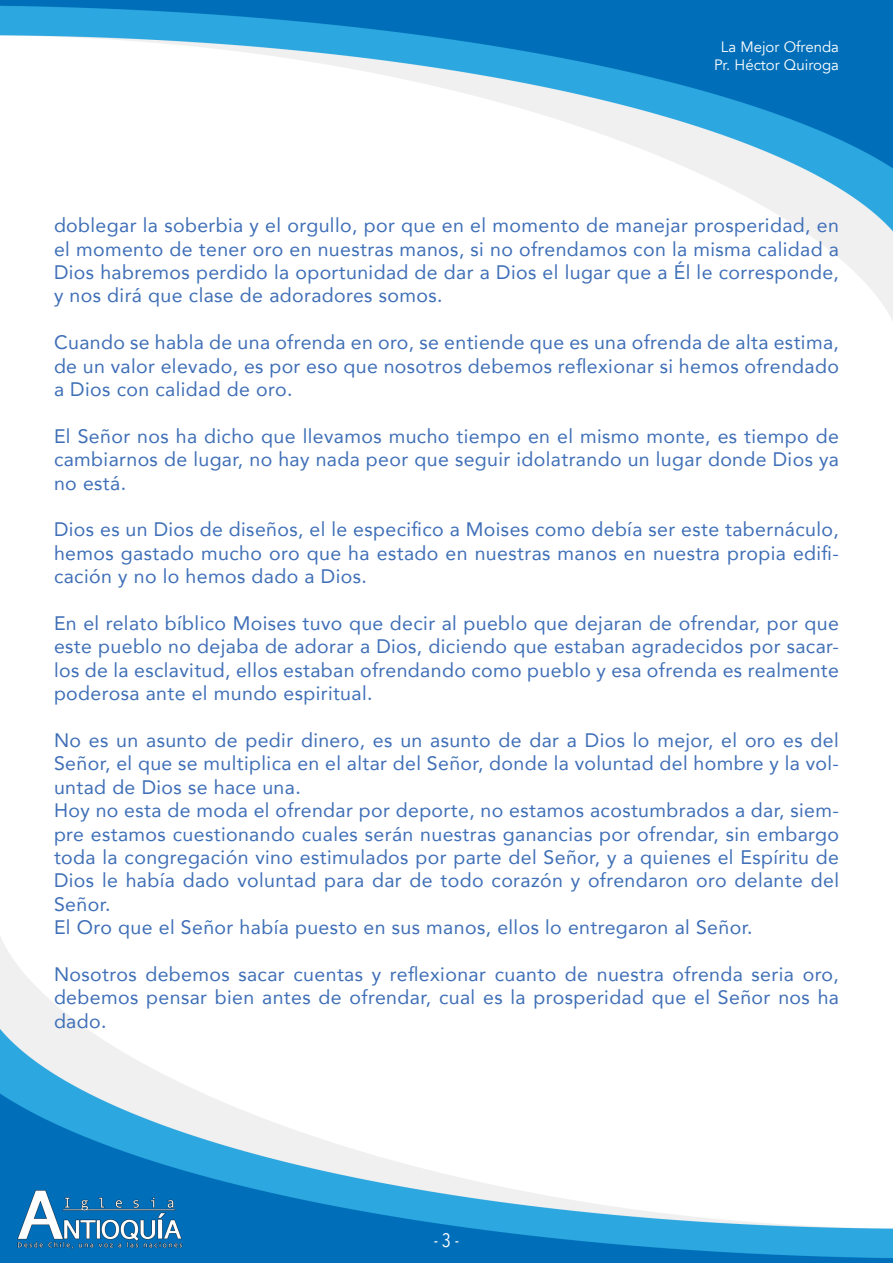
<style>
.page{position:relative;width:893px;height:1263px;background:#fff}
.page>*{position:absolute;margin:0;border:0;box-sizing:border-box;transform-origin:0 0}
.t1{font:19.5px/23.4px "Avenir";letter-spacing:.02em;color:#3f6fb7;text-align:justify}
.t2{font:19.5px "Avenir Next Condensed";color:#fff}
.t3{font:15px "Avenir";color:#fff}
</style>
<div class="page">
<img style="left:0;top:0;width:893px;height:1263px">
<p class="t3" style="left:721px;top:38px;width:120px">La Mejor Ofrenda</p>
<p class="t3" style="left:714px;top:56px;width:126px">Pr. Héctor Quiroga</p>
<p class="t1" style="left:54px;top:213px;width:786px">doblegar la soberbia y el orgullo, por que en el momento de manejar prosperidad, en el momento de tener oro en nuestras manos, si no ofrendamos con la misma calidad a Dios habremos perdido la oportunidad de dar a Dios el lugar que a Él le corresponde, y nos dirá que clase de adoradores somos.</p>
<p class="t1" style="left:54px;top:330px;width:786px">Cuando se habla de una ofrenda en oro, se entiende que es una ofrenda de alta estima, de un valor elevado, es por eso que nosotros debemos reflexionar si hemos ofrendado a Dios con calidad de oro.</p>
<p class="t1" style="left:54px;top:424px;width:786px">El Señor nos ha dicho que llevamos mucho tiempo en el mismo monte, es tiempo de cambiarnos de lugar, no hay nada peor que seguir idolatrando un lugar donde Dios ya no está.</p>
<p class="t1" style="left:54px;top:517px;width:786px">Dios es un Dios de diseños, el le especifico a Moises como debía ser este tabernáculo, hemos gastado mucho oro que ha estado en nuestras manos en nuestra propia edifi&shy;cación y no lo hemos dado a Dios.</p>
<p class="t1" style="left:54px;top:611px;width:787px">En el relato bíblico Moises tuvo que decir al pueblo que dejaran de ofrendar, por que este pueblo no dejaba de adorar a Dios, diciendo que estaban agradecidos por sacar&shy;los de la esclavitud, ellos estaban ofrendando como pueblo y esa ofrenda es realmente poderosa ante el mundo espiritual.</p>
<p class="t1" style="left:54px;top:728px;width:786px">No es un asunto de pedir dinero, es un asunto de dar a Dios lo mejor, el oro es del Señor, el que se multiplica en el altar del Señor, donde la voluntad del hombre y la vol&shy;untad de Dios se hace una.</p>
<p class="t1" style="left:54px;top:798px;width:786px">Hoy no esta de moda el ofrendar por deporte, no estamos acostumbrados a dar, siem&shy;pre estamos cuestionando cuales serán nuestras ganancias por ofrendar, sin embargo toda la congregación vino estimulados por parte del Señor, y a quienes el Espíritu de Dios le había dado voluntad para dar de todo corazón y ofrendaron oro delante del Señor.</p>
<p class="t1" style="left:54px;top:915px;width:700px">El Oro que el Señor había puesto en sus manos, ellos lo entregaron al Señor.</p>
<p class="t1" style="left:54px;top:962px;width:787px">Nosotros debemos sacar cuentas y reflexionar cuanto de nuestra ofrenda seria oro, debemos pensar bien antes de ofrendar, cual es la prosperidad que el Señor nos ha dado.</p>
<p class="t2" style="left:434px;top:1224px;width:27px">- 3 -</p>
</div>
